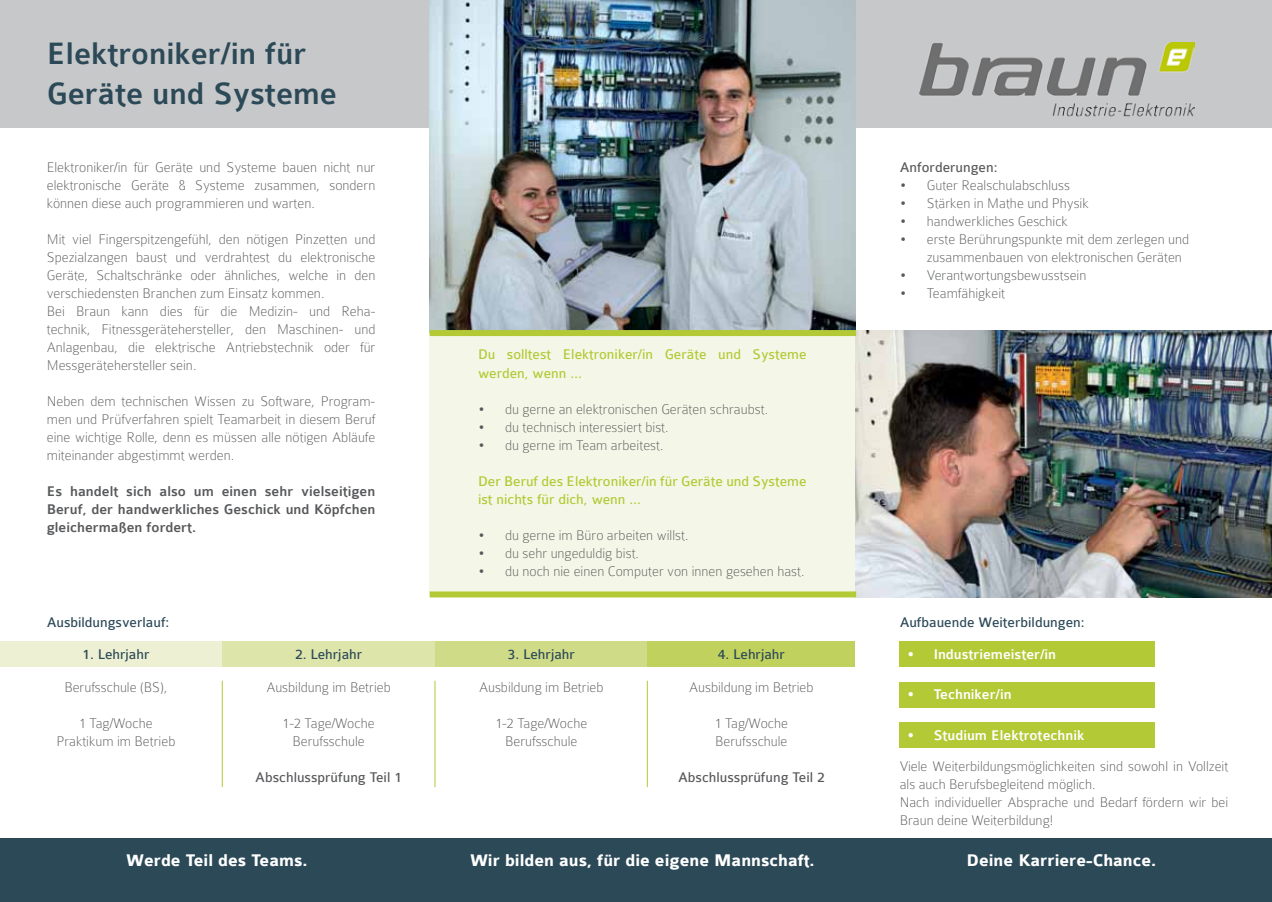
<style>
.page{position:relative;width:1272px;height:902px;background:#fff}
.page>*{position:absolute;margin:0;border:0;box-sizing:border-box;transform-origin:0 0}
.t1{font:500 33px/39.6px "Colaborate";color:#2c4958}
.t2{font:700 18px "Colaborate";color:#fff}
.t3{font:100 15px/18px "Colaborate";color:#58595b}
.t4{font:15px/18px "Colaborate";color:#b3c935}
.t5{font:500 15px/18px "Colaborate";color:#58595b;text-align:justify}
.t6{font:15px "Colaborate";color:#2c4958}
.t7{font:15px "Colaborate";color:#58595b}
.t8{font:500 15px "Colaborate";color:#fff}
</style>
<div class="page">
<div style="left:0;top:0;width:1271px;height:128px;background:#c7c8ca"></div>
<img style="left:429px;top:0;width:426px;height:330px">
<div style="left:429px;top:333px;width:427px;height:261px;background:#f4f7e7"></div>
<div style="left:1px;top:838px;width:1270px;height:63px;background:#2c4958"></div>
<img style="left:919px;top:43px;width:275px;height:74px">
<div style="left:0;top:641px;width:222px;height:25px;background:#edf0d3"></div>
<div style="left:222px;top:641px;width:213px;height:25px;background:#dee5ab"></div>
<div style="left:435px;top:641px;width:212px;height:25px;background:#cfdb86"></div>
<div style="left:647px;top:641px;width:208px;height:25px;background:#c1d15d"></div>
<hr style="left:222px;top:680px;width:1px;height:107px;background:#b3c935">
<hr style="left:434px;top:680px;width:1px;height:107px;background:#b3c935">
<hr style="left:647px;top:680px;width:1px;height:107px;background:#b3c935">
<div style="left:899px;top:641px;width:255px;height:25px;background:#b3c935"></div>
<div style="left:899px;top:681px;width:255px;height:26px;background:#b3c935"></div>
<div style="left:899px;top:722px;width:255px;height:25px;background:#b3c935"></div>
<img style="left:856px;top:330px;width:415px;height:267px">
<div style="left:429px;top:591px;width:427px;height:6px;background:#b3c935"></div>
<div style="left:429px;top:330px;width:427px;height:6px;background:#b3c935"></div>
<h1 class="t1" style="left:47px;top:35px;width:292px">Elektroniker/in für<br>Geräte und Systeme</h1>
<p class="t3" style="left:47px;top:158px;width:330px;text-align:justify">Elektroniker/in für Geräte und Systeme bauen nicht nur elektronische Geräte &amp; Systeme zusammen, sondern können diese auch programmieren und warten.</p>
<p class="t3" style="left:47px;top:230px;width:330px">Mit viel Fingerspitzengefühl, den nötigen Pinzetten und Spezialzangen baust und verdrahtest du elektronische Geräte, Schaltschränke oder ähnliches, welche in den verschiedensten Branchen zum Einsatz kommen.<br>Bei Braun kann dies für die Medizin- und Reha&shy;technik, Fitnessgerätehersteller, den Maschinen- und Anlagenbau, die elektrische Antriebstechnik oder für Messgerätehersteller sein.</p>
<p class="t3" style="left:47px;top:392px;width:330px;text-align:justify">Neben dem technischen Wissen zu Software, Program&shy;men und Prüfverfahren spielt Teamarbeit in diesem Beruf eine wichtige Rolle, denn es müssen alle nötigen Abläufe miteinander abgestimmt werden.</p>
<p class="t5" style="left:47px;top:482px;width:330px">Es handelt sich also um einen sehr vielseitigen Beruf, der handwerkliches Geschick und Köpfchen gleichermaßen fordert.</p>
<p class="t6" style="left:47px;top:614px;width:124px">Ausbildungsverlauf:</p>
<p class="t4" style="left:478px;top:346px;width:330px">Du solltest Elektroniker/in Geräte und Systeme werden, wenn …</p>
<p class="t3" style="left:478px;top:399px;width:291px">• du gerne an elektronischen Geräten schraubst.</p>
<p class="t3" style="left:478px;top:417px;width:192px">• du technisch interessiert bist.</p>
<p class="t3" style="left:478px;top:435px;width:187px">• du gerne im Team arbeitest.</p>
<p class="t4" style="left:478px;top:472px;width:330px">Der Beruf des Elektroniker/in für Geräte und Systeme ist nichts für dich, wenn …</p>
<p class="t3" style="left:478px;top:525px;width:212px">• du gerne im Büro arbeiten willst.</p>
<p class="t3" style="left:478px;top:543px;width:162px">• du sehr ungeduldig bist.</p>
<p class="t3" style="left:478px;top:561px;width:328px">• du noch nie einen Computer von innen gesehen hast.</p>
<p class="t6" style="left:82px;top:646px;width:69px">1. Lehrjahr</p>
<p class="t6" style="left:295px;top:646px;width:69px">2. Lehrjahr</p>
<p class="t6" style="left:507px;top:646px;width:69px">3. Lehrjahr</p>
<p class="t6" style="left:717px;top:646px;width:69px">4. Lehrjahr</p>
<p class="t3" style="left:64px;top:677px;width:105px">Berufsschule (BS),</p>
<p class="t3" style="left:56px;top:713px;width:120px;text-align:center">1 Tag/Woche<br>Praktikum im Betrieb</p>
<p class="t3" style="left:266px;top:677px;width:126px">Ausbildung im Betrieb</p>
<p class="t3" style="left:283px;top:713px;width:93px;text-align:center">1-2 Tage/Woche<br>Berufsschule</p>
<p class="t7" style="left:255px;top:769px;width:148px">Abschlussprüfung Teil 1</p>
<p class="t3" style="left:479px;top:677px;width:126px">Ausbildung im Betrieb</p>
<p class="t3" style="left:495px;top:713px;width:93px;text-align:center">1-2 Tage/Woche<br>Berufsschule</p>
<p class="t3" style="left:689px;top:677px;width:126px">Ausbildung im Betrieb</p>
<p class="t3" style="left:714px;top:713px;width:75px">1 Tag/Woche<br>Berufsschule</p>
<p class="t7" style="left:678px;top:769px;width:148px">Abschlussprüfung Teil 2</p>
<p class="t7" style="left:899px;top:159px;width:99px">Anforderungen:</p>
<p class="t3" style="left:899px;top:176px;width:172px">• Guter Realschulabschluss</p>
<p class="t3" style="left:899px;top:194px;width:190px">• Stärken in Mathe und Physik</p>
<p class="t3" style="left:899px;top:212px;width:170px">• handwerkliches Geschick</p>
<p class="t3" style="left:926px;top:230px;width:264px;text-indent:-27px">• erste Berührungspunkte mit dem zerlegen und zusammenbauen von elektronischen Geräten</p>
<p class="t3" style="left:899px;top:266px;width:188px">• Verantwortungsbewusstsein</p>
<p class="t3" style="left:899px;top:284px;width:107px">• Teamfähigkeit</p>
<p class="t6" style="left:899px;top:614px;width:186px">Aufbauende Weiterbildungen:</p>
<p class="t8" style="left:906px;top:646px;width:151px">• Industriemeister/in</p>
<p class="t8" style="left:906px;top:686px;width:107px">• Techniker/in</p>
<p class="t8" style="left:906px;top:727px;width:179px">• Studium Elektrotechnik</p>
<p class="t3" style="left:899px;top:757px;width:330px">Viele Weiterbildungsmöglichkeiten sind sowohl in Vollzeit als auch Berufsbegleitend möglich.<br>Nach individueller Absprache und Bedarf fördern wir bei Braun deine Weiterbildung!</p>
<p class="t2" style="left:126px;top:850px;width:183px">Werde Teil des Teams.</p>
<p class="t2" style="left:470px;top:850px;width:346px">Wir bilden aus, für die eigene Mannschaft.</p>
<p class="t2" style="left:966px;top:850px;width:191px">Deine Karriere-Chance.</p>
</div>
